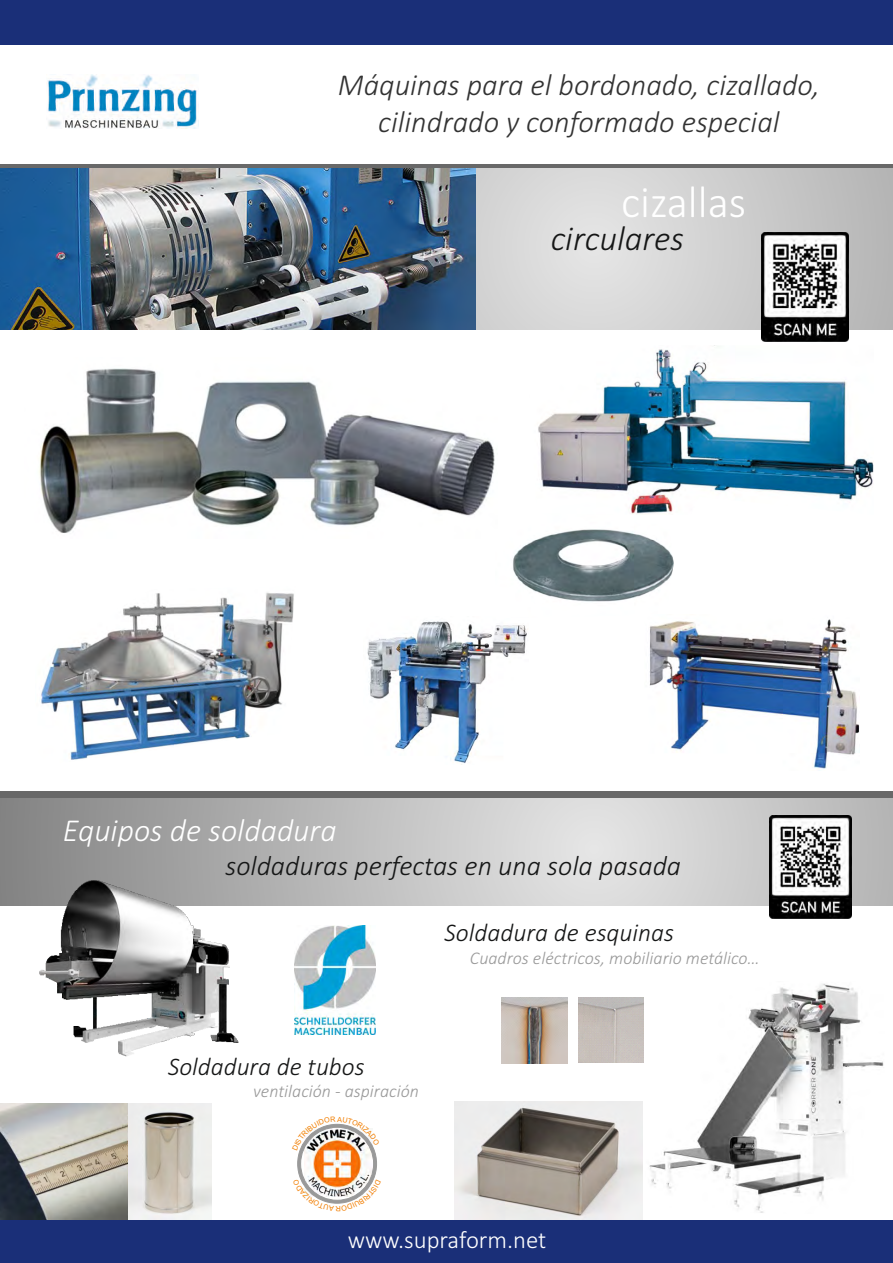
<style>
.page{position:relative;width:893px;height:1263px;background:#fff}
.page>*{position:absolute;margin:0;border:0;box-sizing:border-box;transform-origin:0 0}
.t1{font:300 44.85px "Calibri";color:#fff}
.t2{font:italic 300 34.8px "Calibri";color:#151616}
.t3{font:italic 300 32.1px "Calibri";color:#fff}
.t4{font:italic 300 30.6px/37.3px "Calibri";color:#323232;text-align:center}
.t5{font:italic 300 28.05px "Calibri";color:#151616}
.t6{font:italic 300 25.65px "Calibri";color:#151616}
.t7{font:italic 300 25.5px "Calibri";color:#151616}
.t8{font:300 24.9px "Calibri";color:#fff}
.t9{font:italic 300 18px "Calibri";color:#999}
</style>
<div class="page">
<img style="left:294px;top:925px;width:82px;height:109px">
<div style="left:0;top:0;width:893px;height:44px;background:#1a2f78"></div>
<svg style="left:0;top:798px;width:893px;height:107px;background:#bebebe"></svg>
<div style="left:0;top:1221px;width:893px;height:42px;background:#1a2f78"></div>
<div style="left:0;top:791px;width:893px;height:7px;background:#686868"></div>
<img style="left:454px;top:1101px;width:189px;height:118px">
<img style="left:41px;top:592px;width:253px;height:168px">
<img style="left:367px;top:621px;width:161px;height:144px">
<img style="left:513px;top:529px;width:161px;height:73px">
<img style="left:649px;top:619px;width:211px;height:150px">
<img style="left:538px;top:345px;width:336px;height:169px">
<div style="left:0;top:164px;width:893px;height:6px;background:#686868"></div>
<svg style="left:476px;top:168px;width:417px;height:162px;background:#d1d1d1"></svg>
<img style="left:0;top:168px;width:476px;height:162px">
<img style="left:0;top:1103px;width:127px;height:116px">
<img style="left:39px;top:368px;width:456px;height:165px">
<img style="left:761px;top:233px;width:88px;height:108px">
<img style="left:769px;top:815px;width:83px;height:103px">
<img style="left:129px;top:1103px;width:82px;height:116px">
<img style="left:26px;top:880px;width:229px;height:177px">
<img style="left:649px;top:983px;width:235px;height:230px">
<img style="left:579px;top:998px;width:65px;height:65px">
<img style="left:501px;top:997px;width:66px;height:66px">
<img style="left:47px;top:74px;width:152px;height:54px">
<img style="left:297px;top:1123px;width:80px;height:81px">
<p class="t4" style="left:338px;top:69px;width:484px">Máquinas para el bordonado, cizallado, cilindrado y conformado especial</p>
<h1 class="t1" style="left:621px;top:183px;width:127px">cizallas</h1>
<p class="t2" style="left:551px;top:224px;width:135px">circulares</p>
<p class="t3" style="left:63px;top:817px;width:275px">Equipos de soldadura</p>
<p class="t5" style="left:225px;top:854px;width:457px">soldaduras perfectas en una sola pasada</p>
<p class="t6" style="left:444px;top:921px;width:231px">Soldadura de esquinas</p>
<p class="t9" style="left:470px;top:950px;width:291px">Cuadros eléctricos, mobiliario metálico…</p>
<p class="t7" style="left:168px;top:1055px;width:198px">Soldadura de tubos</p>
<p class="t9" style="left:253px;top:1084px;width:167px">ventilación - aspiración</p>
<p class="t8" style="left:348px;top:1229px;width:200px">www.supraform.net</p>
</div>
